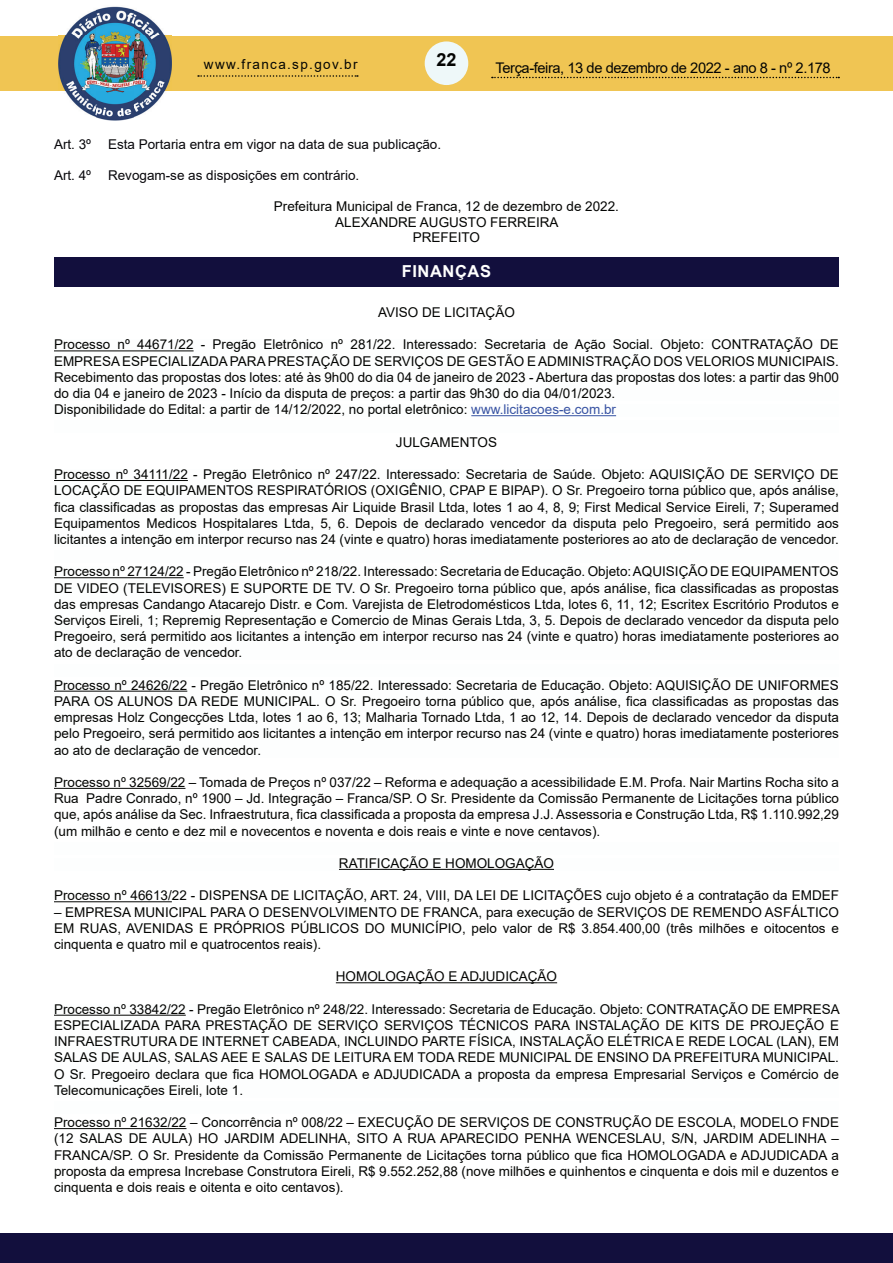
<style>
.page{position:relative;width:893px;height:1263px;background:#fff}
.page>*{position:absolute;margin:0;border:0;box-sizing:border-box;transform-origin:0 0}
.t1{font:700 18px "Arial";color:#040503}
.t2{font:700 16.5px "Arial";letter-spacing:.035em;color:#fff}
.t3{font:14.7px "Arial";letter-spacing:-.03em;color:#040503}
.t4{font:13.5px/16.2px "Arial";color:#040503;text-align:justify}
.t5{font:13.5px "Arial";color:#08070b}
.t6{font:13.5px "Arial";letter-spacing:.1em;color:#040503}
.s1{color:#3853a3}
</style>
<div class="page">
<div style="left:0;top:1233px;width:893px;height:30px;background:#120f3d"></div>
<div style="left:0;top:36px;width:893px;height:55px;background:#f0c553"></div>
<img style="left:59px;top:6px;width:113px;height:115px">
<svg style="left:492px;top:77px;width:347px;height:1px"></svg>
<svg style="left:198px;top:75px;width:160px;height:2px"></svg>
<div style="left:425px;top:41px;width:43px;height:44px;background:#eef8f9;border-radius:50%"></div>
<div style="left:54px;top:257px;width:785px;height:30px;background:#120f3d"></div>
<hr style="left:54px;top:350px;width:140px;height:1px;background:#040503">
<hr style="left:471px;top:415px;width:145px;height:1px;background:#3853a3">
<hr style="left:54px;top:480px;width:134px;height:1px;background:#040503">
<hr style="left:54px;top:577px;width:130px;height:1px;background:#040503">
<hr style="left:54px;top:691px;width:133px;height:1px;background:#040503">
<hr style="left:54px;top:788px;width:131px;height:1px;background:#040503">
<hr style="left:339px;top:869px;width:215px;height:1px;background:#040503">
<hr style="left:54px;top:901px;width:118px;height:1px;background:#040503">
<hr style="left:336px;top:982px;width:221px;height:1px;background:#040503">
<hr style="left:54px;top:1015px;width:132px;height:1px;background:#040503">
<hr style="left:54px;top:1128px;width:132px;height:1px;background:#040503">
<h1 class="t1" style="left:436px;top:47px;width:22px">22</h1>
<p class="t6" style="left:204px;top:55px;width:155px">www.franca.sp.gov.br</p>
<p class="t3" style="left:496px;top:58px;width:336px">Terça-feira, 13 de dezembro de 2022 - ano 8 - nº 2.178</p>
<p class="t5" style="left:54px;top:135px;width:389px">Art. 3º Esta Portaria entra em vigor na data de sua publicação.</p>
<p class="t5" style="left:54px;top:166px;width:307px">Art. 4º Revogam-se as disposições em contrário.</p>
<p class="t4" style="left:274px;top:199px;width:347px;line-height:15.5px;text-align:center">Prefeitura Municipal de Franca, 12 de dezembro de 2022.<br>ALEXANDRE AUGUSTO FERREIRA<br>PREFEITO</p>
<p class="t2" style="left:402px;top:260px;width:91px">FINANÇAS</p>
<p class="t4" style="left:378px;top:304px;width:138px">AVISO DE LICITAÇÃO</p>
<p class="t4" style="left:54px;top:337px;width:786px;text-align:left">Processo nº 44671/22 - Pregão Eletrônico nº 281/22. Interessado: Secretaria de Ação Social. Objeto: CONTRATAÇÃO DE EMPRESA ESPECIALIZADA PARA PRESTAÇÃO DE SERVIÇOS DE GESTÃO E ADMINISTRAÇÃO DOS VELORIOS MUNICIPAIS.<br>Recebimento das propostas dos lotes: até às 9h00 do dia 04 de janeiro de 2023 - Abertura das propostas dos lotes: a partir das 9h00 do dia 04 e janeiro de 2023 - Início da disputa de preços: a partir das 9h30 do dia 04/01/2023.<br>Disponibilidade do Edital: a partir de 14/12/2022, no portal eletrônico: <span class="s1">www.licitacoes-e.com.br</span></p>
<p class="t4" style="left:396px;top:434px;width:103px">JULGAMENTOS</p>
<p class="t4" style="left:54px;top:466px;width:786px">Processo nº 34111/22 - Pregão Eletrônico nº 247/22. Interessado: Secretaria de Saúde. Objeto: AQUISIÇÃO DE SERVIÇO DE LOCAÇÃO DE EQUIPAMENTOS RESPIRATÓRIOS (OXIGÊNIO, CPAP E BIPAP). O Sr. Pregoeiro torna público que, após análise, fica classificadas as propostas das empresas Air Liquide Brasil Ltda, lotes 1 ao 4, 8, 9; First Medical Service Eireli, 7; Superamed Equipamentos Medicos Hospitalares Ltda, 5, 6. Depois de declarado vencedor da disputa pelo Pregoeiro, será permitido aos licitantes a intenção em interpor recurso nas 24 (vinte e quatro) horas imediatamente posteriores ao ato de declaração de vencedor.</p>
<p class="t4" style="left:54px;top:563px;width:786px">Processo nº 27124/22 - Pregão Eletrônico nº 218/22. Interessado: Secretaria de Educação. Objeto: AQUISIÇÃO DE EQUIPAMENTOS DE VIDEO (TELEVISORES) E SUPORTE DE TV. O Sr. Pregoeiro torna público que, após análise, fica classificadas as propostas das empresas Candango Atacarejo Distr. e Com. Varejista de Eletrodomésticos Ltda, lotes 6, 11, 12; Escritex Escritório Produtos e Serviços Eireli, 1; Repremig Representação e Comercio de Minas Gerais Ltda, 3, 5. Depois de declarado vencedor da disputa pelo Pregoeiro, será permitido aos licitantes a intenção em interpor recurso nas 24 (vinte e quatro) horas imediatamente posteriores ao ato de declaração de vencedor.</p>
<p class="t4" style="left:54px;top:677px;width:786px">Processo nº 24626/22 - Pregão Eletrônico nº 185/22. Interessado: Secretaria de Educação. Objeto: AQUISIÇÃO DE UNIFORMES PARA OS ALUNOS DA REDE MUNICIPAL. O Sr. Pregoeiro torna público que, após análise, fica classificadas as propostas das empresas Holz Congecções Ltda, lotes 1 ao 6, 13; Malharia Tornado Ltda, 1 ao 12, 14. Depois de declarado vencedor da disputa pelo Pregoeiro, será permitido aos licitantes a intenção em interpor recurso nas 24 (vinte e quatro) horas imediatamente posteriores ao ato de declaração de vencedor.</p>
<p class="t4" style="left:54px;top:774px;width:786px">Processo nº 32569/22 – Tomada de Preços nº 037/22 – Reforma e adequação a acessibilidade E.M. Profa. Nair Martins Rocha sito a Rua Padre Conrado, nº 1900 – Jd. Integração – Franca/SP. O Sr. Presidente da Comissão Permanente de Licitações torna público que, após análise da Sec. Infraestrutura, fica classificada a proposta da empresa J.J. Assessoria e Construção Ltda, R$ 1.110.992,29 (um milhão e cento e dez mil e novecentos e noventa e dois reais e vinte e nove centavos).</p>
<p class="t4" style="left:339px;top:855px;width:217px">RATIFICAÇÃO E HOMOLOGAÇÃO</p>
<p class="t4" style="left:54px;top:887px;width:786px">Processo nº 46613/22 - DISPENSA DE LICITAÇÃO, ART. 24, VIII, DA LEI DE LICITAÇÕES cujo objeto é a contratação da EMDEF</p>
<p class="t4" style="left:54px;top:904px;width:786px">– EMPRESA MUNICIPAL PARA O DESENVOLVIMENTO DE FRANCA, para execução de SERVIÇOS DE REMENDO ASFÁLTICO EM RUAS, AVENIDAS E PRÓPRIOS PÚBLICOS DO MUNICÍPIO, pelo valor de R$ 3.854.400,00 (três milhões e oitocentos e cinquenta e quatro mil e quatrocentos reais).</p>
<p class="t4" style="left:336px;top:968px;width:223px">HOMOLOGAÇÃO E ADJUDICAÇÃO</p>
<p class="t4" style="left:54px;top:1001px;width:787px">Processo nº 33842/22 - Pregão Eletrônico nº 248/22. Interessado: Secretaria de Educação. Objeto: CONTRATAÇÃO DE EMPRESA ESPECIALIZADA PARA PRESTAÇÃO DE SERVIÇO SERVIÇOS TÉCNICOS PARA INSTALAÇÃO DE KITS DE PROJEÇÃO E INFRAESTRUTURA DE INTERNET CABEADA, INCLUINDO PARTE FÍSICA, INSTALAÇÃO ELÉTRICA E REDE LOCAL (LAN), EM SALAS DE AULAS, SALAS AEE E SALAS DE LEITURA EM TODA REDE MUNICIPAL DE ENSINO DA PREFEITURA MUNICIPAL.<br>O Sr. Pregoeiro declara que fica HOMOLOGADA e ADJUDICADA a proposta da empresa Empresarial Serviços e Comércio de Telecomunicações Eireli, lote 1.</p>
<p class="t4" style="left:54px;top:1114px;width:786px">Processo nº 21632/22 – Concorrência nº 008/22 – EXECUÇÃO DE SERVIÇOS DE CONSTRUÇÃO DE ESCOLA, MODELO FNDE (12 SALAS DE AULA) HO JARDIM ADELINHA, SITO A RUA APARECIDO PENHA WENCESLAU, S/N, JARDIM ADELINHA – FRANCA/SP. O Sr. Presidente da Comissão Permanente de Licitações torna público que fica HOMOLOGADA e ADJUDICADA a proposta da empresa Increbase Construtora Eireli, R$ 9.552.252,88 (nove milhões e quinhentos e cinquenta e dois mil e duzentos e cinquenta e dois reais e oitenta e oito centavos).</p>
</div>
